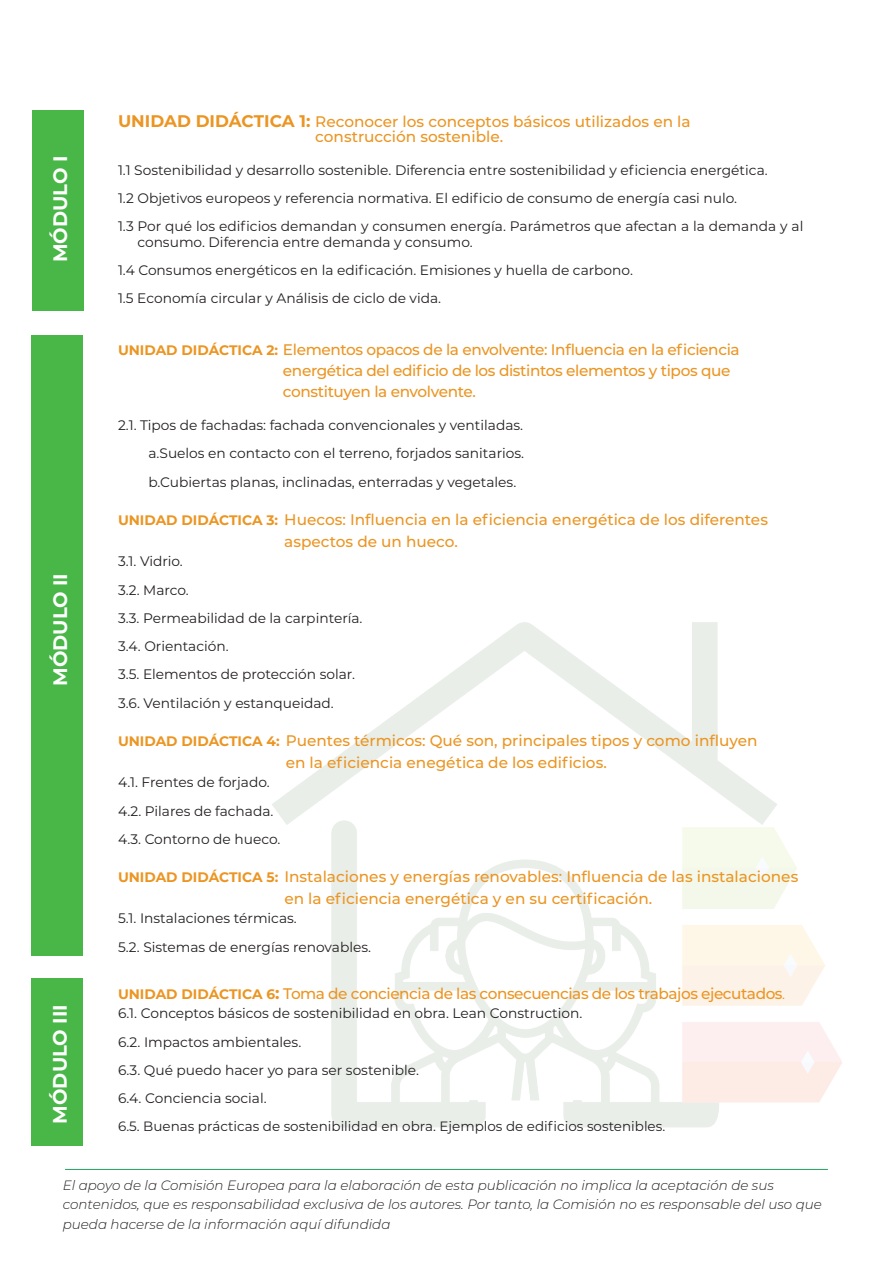
<style>
.page{position:relative;width:893px;height:1263px;background:#fff}
.page>*{position:absolute;margin:0;border:0;box-sizing:border-box;transform-origin:0 0}
.t1{font:700 19.5px "Montserrat";color:#fff}
.t2{font:500 15.3px/21.5px "Montserrat";color:#eb9522}
.t3{font:500 15.3px/21.5px "Montserrat";letter-spacing:-.025em;color:#eb9522}
.t4{font:500 15.3px "Montserrat";letter-spacing:-.03em;color:#eb9522}
.t5{font:13.8px/28.3px "Montserrat";color:#231f20}
.t6{font:italic 300 13.5px/19.5px "Montserrat";color:#231f20}
.t7{font:13.5px "Montserrat";color:#231f20}
.s1{font-weight:700;font-size:16.8px}
.s2{font-weight:700;font-size:13.8px}
.s3{font-weight:400;font-size:13.8px}
</style>
<div class="page">
<img style="left:257px;top:622px;width:585px;height:547px">
<div style="left:32px;top:111px;width:51px;height:200px;background:#49b748"></div>
<div style="left:32px;top:978px;width:51px;height:167px;background:#49b748"></div>
<div style="left:32px;top:335px;width:51px;height:620px;background:#49b748"></div>
<hr style="left:65px;top:1169px;width:763px;height:1px;background:#22a260">
<h1 class="t1" style="left:46px;top:262px;width:108px;rotate:-90deg">MÓDULO I</h1>
<h1 class="t1" style="left:46px;top:686px;width:114px;rotate:-90deg">MÓDULO II</h1>
<h1 class="t1" style="left:46px;top:1124px;width:121px;rotate:-90deg">MÓDULO III</h1>
<p class="t2" style="left:315px;top:113px;width:377px;line-height:15.3px;text-indent:-197px"><span class="s1">UNIDAD DIDÁCTICA 1:</span> Reconocer los conceptos básicos utilizados en la construcción sostenible.</p>
<p class="t5" style="left:118px;top:155px;width:687px">1.1 Sostenibilidad y desarrollo sostenible. Diferencia entre sostenibilidad y eficiencia energética.<br>1.2 Objetivos europeos y referencia normativa. El edificio de consumo de energía casi nulo.<br>1.3 Por qué los edificios demandan y consumen energía. Parámetros que afectan a la demanda y al</p>
<p class="t5" style="left:118px;top:227px;width:516px;text-indent:19px">consumo. Diferencia entre demanda y consumo.<br>1.4 Consumos energéticos en la edificación. Emisiones y huella de carbono.<br>1.5 Economía circular y Análisis de ciclo de vida.</p>
<p class="t3" style="left:283px;top:338px;width:458px;text-indent:-165px"><span class="s2">UNIDAD DIDÁCTICA 2:</span> Elementos opacos de la envolvente: Influencia en la eficiencia energética del edificio de los distintos elementos y tipos que constituyen la envolvente.</p>
<p class="t5" style="left:148px;top:410px;width:377px;text-align:justify;text-indent:-30px">2.1. Tipos de fachadas: fachada convencionales y ventiladas. a.Suelos en contacto con el terreno, forjados sanitarios. b.Cubiertas planas, inclinadas, enterradas y vegetales.</p>
<p class="t2" style="left:284px;top:508px;width:485px;text-indent:-166px"><span class="s2">UNIDAD DIDÁCTICA 3:</span> Huecos: Influencia en la eficiencia energética de los diferentes aspectos de un hueco.</p>
<p class="t5" style="left:118px;top:547px;width:246px">3.1. Vidrio.<br>3.2. Marco.<br>3.3. Permeabilidad de la carpintería.<br>3.4. Orientación.<br>3.5. Elementos de protección solar.<br>3.6. Ventilación y estanqueidad.</p>
<p class="t2" style="left:286px;top:729px;width:473px;text-indent:-168px"><span class="s2">UNIDAD DIDÁCTICA 4:</span> Puentes térmicos: Qué son, principales tipos y como influyen en la eficiencia enegética de los edificios.</p>
<p class="t5" style="left:118px;top:768px;width:164px">4.1. Frentes de forjado.<br>4.2. Pilares de fachada.<br>4.3. Contorno de hueco.</p>
<p class="t2" style="left:284px;top:866px;width:515px;text-indent:-166px"><span class="s2">UNIDAD DIDÁCTICA 5:</span> Instalaciones y energías renovables: Influencia de las instalaciones en la eficiencia energética y en su certificación.</p>
<p class="t5" style="left:118px;top:904px;width:255px">5.1. Instalaciones térmicas.<br>5.2. Sistemas de energías renovables.</p>
<p class="t4" style="left:118px;top:982px;width:669px"><span class="s2">UNIDAD DIDÁCTICA 6</span><span class="s1">:</span> Toma de conciencia de las consecuencias de los trabajos ejecutados<span class="s3">.</span></p>
<p class="t5" style="left:118px;top:999px;width:466px">6.1. Conceptos básicos de sostenibilidad en obra. Lean Construction.<br>6.2. Impactos ambientales.<br>6.3. Qué puedo hacer yo para ser sostenible.<br>6.4. Conciencia social.</p>
<p class="t7" style="left:118px;top:1117px;width:549px">6.5. Buenas prácticas de sostenibilidad en obra. Ejemplos de edificios sostenibles.</p>
<p class="t6" style="left:63px;top:1175px;width:761px">El apoyo de la Comisión Europea para la elaboración de esta publicación no implica la aceptación de sus contenidos, que es responsabilidad exclusiva de los autores. Por tanto, la Comisión no es responsable del uso que pueda hacerse de la información aquí difundida</p>
</div>
